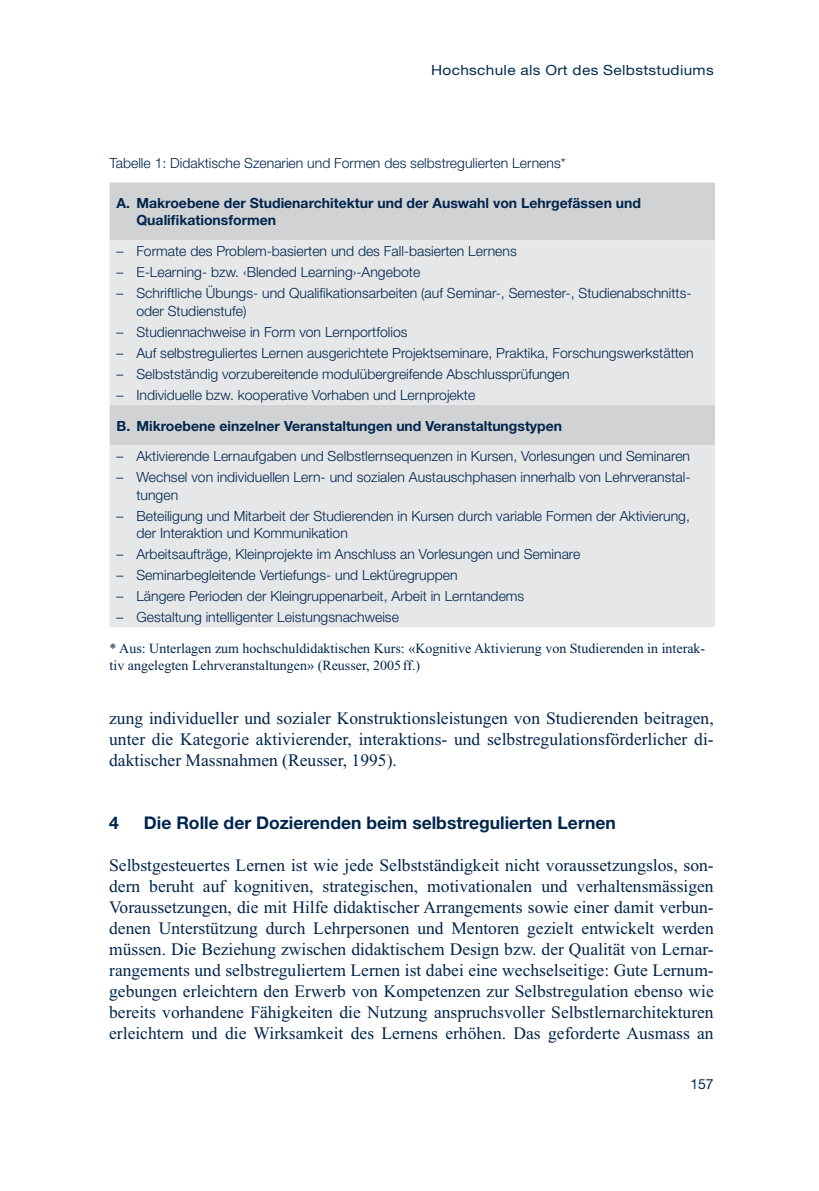
<style>
.page{position:relative;width:819px;height:1191px;background:#fff}
.page>*{position:absolute;margin:0;border:0;box-sizing:border-box;transform-origin:0 0}
.t1{font:17.5px/21px "Times New Roman E";color:#00254c;text-align:justify}
.t2{font:700 17.5px "Helvetica Neue";color:#00254c}
.t3{font:300 14px/17.5px "Helvetica Neue";color:#00254c}
.t4{font:700 14px/16.8px "Helvetica Neue";color:#00254c}
.t5{font:14px/17.5px "Times New Roman E";color:#00254c}
.t6{font:14px "Helvetica Neue";letter-spacing:.02em;color:#002d4f;scale:1.1 1}
.t7{font:14px "Helvetica Neue";letter-spacing:.02em;color:#002d4f}
</style>
<div class="page">
<div style="left:109px;top:183px;width:606px;height:57px;background:#d1d2d4"></div>
<svg style="left:109px;top:240px;width:606px;height:387px;background:#e3e4e6"></svg>
<p class="t6" style="left:431px;top:61px;width:258px">Hochschule als Ort des Selbststudiums</p>
<p class="t3" style="left:109px;top:154px;width:457px">Tabelle 1: Didaktische Szenarien und Formen des selbstregulierten Lernens*</p>
<p class="t4" style="left:136px;top:195px;width:506px;text-indent:-20px">A. Makroebene der Studienarchitektur und der Auswahl von Lehrgefässen und<br>Qualifikationsformen</p>
<p class="t3" style="left:117px;top:242px;width:401px">– Formate des Problem-basierten und des Fall-basierten Lernens</p>
<p class="t3" style="left:117px;top:263px;width:305px">– E-Learning- bzw. ‹Blended Learning›-Angebote</p>
<p class="t3" style="left:136px;top:284px;width:556px;text-indent:-20px">– Schriftliche Übungs- und Qualifikationsarbeiten (auf Seminar-, Semester-, Studienabschnitts&shy;oder Studienstufe)</p>
<p class="t3" style="left:117px;top:323px;width:292px">– Studiennachweise in Form von Lernportfolios</p>
<p class="t3" style="left:117px;top:344px;width:578px">– Auf selbstreguliertes Lernen ausgerichtete Projektseminare, Praktika, Forschungswerkstätten</p>
<p class="t3" style="left:117px;top:365px;width:454px">– Selbstständig vorzubereitende modulübergreifende Abschlussprüfungen</p>
<p class="t3" style="left:117px;top:386px;width:360px">– Individuelle bzw. kooperative Vorhaben und Lernprojekte</p>
<p class="t4" style="left:117px;top:417px;width:447px">B. Mikroebene einzelner Veranstaltungen und Veranstaltungstypen</p>
<p class="t3" style="left:117px;top:447px;width:575px">– Aktivierende Lernaufgaben und Selbstlernsequenzen in Kursen, Vorlesungen und Seminaren</p>
<p class="t3" style="left:136px;top:468px;width:555px;text-indent:-20px">– Wechsel von individuellen Lern- und sozialen Austauschphasen innerhalb von Lehrveranstal&shy;tungen</p>
<p class="t3" style="left:136px;top:507px;width:555px;text-indent:-20px">– Beteiligung und Mitarbeit der Studierenden in Kursen durch variable Formen der Aktivierung, der Interaktion und Kommunikation</p>
<p class="t3" style="left:117px;top:545px;width:465px">– Arbeitsaufträge, Kleinprojekte im Anschluss an Vorlesungen und Seminare</p>
<p class="t3" style="left:117px;top:566px;width:342px">– Seminarbegleitende Vertiefungs- und Lektüregruppen</p>
<p class="t3" style="left:117px;top:587px;width:409px">– Längere Perioden der Kleingruppenarbeit, Arbeit in Lerntandems</p>
<p class="t3" style="left:117px;top:608px;width:284px">– Gestaltung intelligenter Leistungsnachweise</p>
<p class="t5" style="left:109px;top:639px;width:597px">* Aus: Unterlagen zum hochschuldidaktischen Kurs: «Kognitive Aktivierung von Studierenden in interak&shy;tiv angelegten Lehrveranstaltungen» (Reusser, 2005ff.)</p>
<p class="t1" style="left:109px;top:707px;width:606px">zung individueller und sozialer Konstruktionsleistungen von Studierenden beitragen, unter die Kategorie aktivierender, interaktions- und selbstregulationsförderlicher di&shy;daktischer Massnahmen (Reusser, 1995).</p>
<p class="t2" style="left:109px;top:811px;width:11px">4</p>
<p class="t2" style="left:144px;top:811px;width:473px">Die Rolle der Dozierenden beim selbstregulierten Lernen</p>
<p class="t1" style="left:109px;top:854px;width:606px">Selbstgesteuertes Lernen ist wie jede Selbstständigkeit nicht voraussetzungslos, son&shy;dern beruht auf kognitiven, strategischen, motivationalen und verhaltensmässigen Voraussetzungen, die mit Hilfe didaktischer Arrangements sowie einer damit verbun&shy;denen Unterstützung durch Lehrpersonen und Mentoren gezielt entwickelt werden müssen. Die Beziehung zwischen didaktischem Design bzw. der Qualität von Lernar&shy;rangements und selbstreguliertem Lernen ist dabei eine wechselseitige: Gute Lernum&shy;gebungen erleichtern den Erwerb von Kompetenzen zur Selbstregulation ebenso wie bereits vorhandene Fähigkeiten die Nutzung anspruchsvoller Selbstlernarchitekturen erleichtern und die Wirksamkeit des Lernens erhöhen. Das geforderte Ausmass an</p>
<p class="t7" style="left:690px;top:1075px;width:25px">157</p>
</div>
